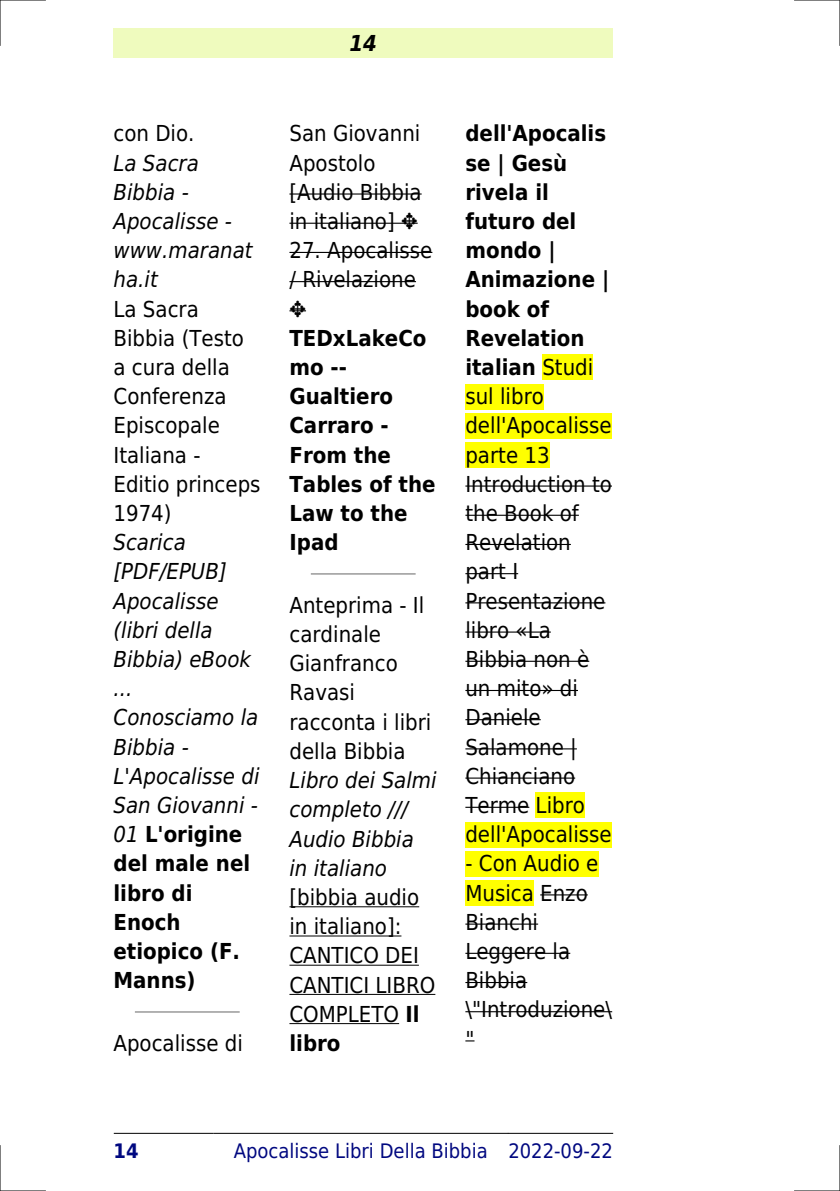
<style>
.page{position:relative;width:840px;height:1191px;background:#fff}
.page>*{position:absolute;margin:0;border:0;box-sizing:border-box;transform-origin:0 0}
.t1{font:22px/29.2px "DejaVu Sans Condensed";color:#000}
.t2{font:italic 22px/29.2px "DejaVu Sans Condensed";color:#000}
.t3{font:700 22px/29.2px "DejaVu Sans Condensed";color:#000}
.t4{font:italic 700 22px "DejaVu Sans Condensed";color:#000}
.t5{font:20px "DejaVu Sans Condensed";color:#000880}
.t6{font:700 20px "DejaVu Sans Condensed";color:#000880}
.s1{font-weight:700;font-style:normal}
.s2{font-weight:700}
</style>
<div class="page">
<div style="left:113px;top:28px;width:499px;height:30px;background:#effbbe"></div>
<hr style="left:114px;top:1133px;width:99px;height:1px;background:#000">
<hr style="left:213px;top:1133px;width:294px;height:1px;background:#000">
<hr style="left:508px;top:1133px;width:104px;height:1px;background:#000">
<hr style="left:135px;top:1011px;width:104px;height:1px;background:#999">
<hr style="left:289px;top:193px;width:132px;height:2px;background:#000">
<hr style="left:289px;top:223px;width:128px;height:1px;background:#000">
<hr style="left:289px;top:252px;width:143px;height:1px;background:#000">
<hr style="left:289px;top:281px;width:127px;height:1px;background:#000">
<hr style="left:311px;top:573px;width:103px;height:1px;background:#999">
<hr style="left:289px;top:906px;width:130px;height:1px;background:#000">
<hr style="left:289px;top:935px;width:112px;height:1px;background:#000">
<hr style="left:289px;top:964px;width:129px;height:1px;background:#000">
<hr style="left:289px;top:994px;width:146px;height:1px;background:#000">
<hr style="left:289px;top:1023px;width:110px;height:1px;background:#000">
<div style="left:542px;top:354px;width:51px;height:26px;background:#ff0"></div>
<div style="left:465px;top:384px;width:78px;height:25px;background:#ff0"></div>
<div style="left:465px;top:413px;width:146px;height:25px;background:#ff0"></div>
<div style="left:465px;top:442px;width:84px;height:26px;background:#ff0"></div>
<hr style="left:465px;top:485px;width:146px;height:1px;background:#000">
<hr style="left:465px;top:515px;width:113px;height:1px;background:#000">
<hr style="left:465px;top:544px;width:105px;height:1px;background:#000">
<hr style="left:465px;top:573px;width:53px;height:1px;background:#000">
<hr style="left:465px;top:602px;width:140px;height:1px;background:#000">
<hr style="left:465px;top:631px;width:85px;height:1px;background:#000">
<hr style="left:465px;top:660px;width:124px;height:2px;background:#000">
<hr style="left:465px;top:690px;width:112px;height:1px;background:#000">
<hr style="left:465px;top:719px;width:75px;height:1px;background:#000">
<hr style="left:465px;top:748px;width:111px;height:1px;background:#000">
<hr style="left:465px;top:777px;width:110px;height:1px;background:#000">
<hr style="left:465px;top:806px;width:64px;height:2px;background:#000">
<div style="left:535px;top:792px;width:49px;height:26px;background:#ff0"></div>
<div style="left:465px;top:821px;width:146px;height:26px;background:#ff0"></div>
<div style="left:465px;top:851px;width:133px;height:25px;background:#ff0"></div>
<div style="left:465px;top:880px;width:68px;height:25px;background:#ff0"></div>
<hr style="left:540px;top:894px;width:47px;height:1px;background:#000">
<hr style="left:465px;top:923px;width:73px;height:1px;background:#000">
<hr style="left:465px;top:952px;width:105px;height:2px;background:#000">
<hr style="left:465px;top:982px;width:62px;height:1px;background:#000">
<hr style="left:465px;top:1011px;width:147px;height:1px;background:#000">
<hr style="left:0;top:0;width:45px;height:1px;background:#000">
<hr style="left:794px;top:0;width:45px;height:1px;background:#000">
<hr style="left:0;top:1190px;width:45px;height:1px;background:#000">
<hr style="left:794px;top:1190px;width:45px;height:1px;background:#000">
<hr style="left:0;top:0;width:1px;height:45px;background:#000">
<hr style="left:0;top:1145px;width:1px;height:46px;background:#000">
<hr style="left:839px;top:0;width:1px;height:45px;background:#000">
<hr style="left:839px;top:1145px;width:1px;height:46px;background:#000">
<svg style="left:401px;top:222px;width:15px;height:2px"></svg>
<svg style="left:289px;top:310px;width:17px;height:2px"></svg>
<p class="t4" style="left:349px;top:30px;width:29px">14</p>
<p class="t1" style="left:113px;top:119px;width:82px">con Dio.</p>
<p class="t2" style="left:113px;top:148px;width:140px">La Sacra<br>Bibbia -<br>Apocalisse - www.maranat ha.it</p>
<p class="t1" style="left:113px;top:294px;width:148px">La Sacra<br>Bibbia (Testo a cura della<br>Conferenza<br>Episcopale<br>Italiana -<br>Editio princeps<br>1974)</p>
<p class="t2" style="left:113px;top:528px;width:147px">Scarica [PDF/EPUB]<br>Apocalisse (libri della<br>Bibbia) eBook ...<br>Conosciamo la<br>Bibbia -<br>L'Apocalisse di<br>San Giovanni -<br>01 <span class="s1">L'origine del male nel libro di<br>Enoch etiopico (F.<br>Manns)</span></p>
<p class="t1" style="left:113px;top:1028px;width:131px">Apocalisse di</p>
<p class="t1" style="left:289px;top:119px;width:134px">San Giovanni<br>Apostolo [Audio Bibbia in italiano]</p>
<p class="t1" style="left:289px;top:236px;width:144px">27. Apocalisse / Rivelazione</p>
<p class="t3" style="left:289px;top:323px;width:147px">TEDxLakeCo mo --<br>Gualtiero<br>Carraro -<br>From the<br>Tables of the<br>Law to the<br>Ipad</p>
<p class="t1" style="left:289px;top:590px;width:143px">Anteprima - Il cardinale<br>Gianfranco<br>Ravasi racconta i libri della Bibbia</p>
<p class="t2" style="left:289px;top:766px;width:149px">Libro dei Salmi completo ///<br>Audio Bibbia in italiano</p>
<p class="t1" style="left:289px;top:882px;width:147px">[bibbia audio in italiano]:<br>CANTICO DEI<br>CANTICI LIBRO<br>COMPLETO <span class="s2">Il libro</span></p>
<p class="t1" style="left:465px;top:119px;width:148px"><span class="s2">dell'Apocalis se | Gesù rivela il futuro del mondo |<br>Animazione | book of<br>Revelation italian</span> Studi sul libro dell'Apocalisse parte 13<br>Introduction to the Book of<br>Revelation part I<br>Presentazione libro «La<br>Bibbia non è un mito» di<br>Daniele<br>Salamone |<br>Chianciano<br>Terme Libro dell'Apocalisse</p>
<p class="t1" style="left:465px;top:849px;width:148px">- Con Audio e<br>Musica Enzo<br>Bianchi<br>Leggere la<br>Bibbia \"Introduzione\ "</p>
<p class="t6" style="left:113px;top:1139px;width:27px">14</p>
<p class="t5" style="left:234px;top:1139px;width:380px">Apocalisse Libri Della Bibbia 2022-09-22</p>
</div>
